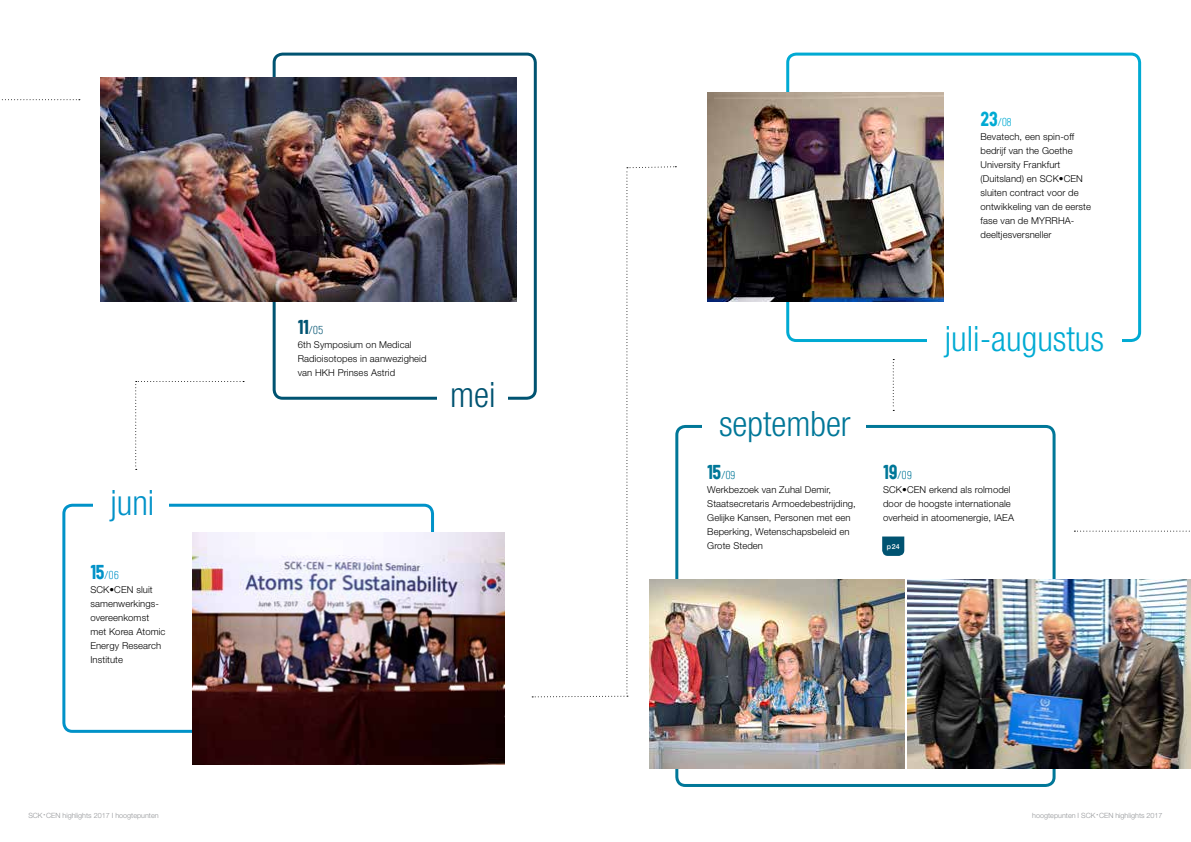
<style>
.page{position:relative;width:1191px;height:842px;background:#fff}
.page>*{position:absolute;margin:0;border:0;box-sizing:border-box;transform-origin:0 0}
.t1{font:300 condensed 35px "Helvetica Neue LT Std";color:#00aad3}
.t2{font:300 condensed 35px "Helvetica Neue LT Std";color:#007798}
.t3{font:300 condensed 35px "Helvetica Neue LT Std";color:#0092c8}
.t4{font:300 condensed 35px "Helvetica Neue LT Std";color:#005371}
.t5{font:200 12px "Sugo";color:#007798}
.t6{font:200 12px "Sugo";color:#005371}
.t7{font:200 12px "Sugo";color:#0092c8}
.t8{font:200 12px "Sugo";color:#00aad3}
.t9{font:300 9.5px/14px "Helvetica Neue LT Std";letter-spacing:.01em;color:#000}
.t10{font:300 7.2px "Helvetica Neue LT Std";color:#939598}
.t11{font:500 7px "Helvetica Neue LT Std";color:#fff}
.s1{font-weight:400;font-size:21px}
</style>
<div class="page">
<div style="left:273px;top:53px;width:264px;height:347px;border:3px solid #005371;border-radius:9px"></div>
<div style="left:438px;top:383px;width:70px;height:30px;background:#fff"></div>
<div style="left:62px;top:504px;width:372px;height:229px;border:3px solid #0092c8;border-radius:9px"></div>
<div style="left:94px;top:481px;width:75px;height:56px;background:#fff"></div>
<svg style="left:1px;top:99px;width:79px;height:1px"></svg>
<svg style="left:892px;top:359px;width:2px;height:52px"></svg>
<svg style="left:1074px;top:531px;width:116px;height:1px"></svg>
<img style="left:100px;top:77px;width:417px;height:225px">
<img style="left:193px;top:533px;width:312px;height:231px">
<div style="left:675px;top:425px;width:380px;height:362px;border:3px solid #007798;border-radius:9px"></div>
<div style="left:703px;top:407px;width:163px;height:44px;background:#fff"></div>
<div style="left:786px;top:53px;width:355px;height:289px;border:3px solid #00aad3;border-radius:9px"></div>
<div style="left:927px;top:320px;width:195px;height:43px;background:#fff"></div>
<img style="left:707px;top:92px;width:236px;height:210px">
<svg style="left:135px;top:381px;width:109px;height:89px"></svg>
<svg style="left:532px;top:166px;width:144px;height:532px"></svg>
<svg style="left:882px;top:536px;width:22px;height:20px"></svg>
<img style="left:649px;top:579px;width:255px;height:190px">
<img style="left:907px;top:579px;width:284px;height:190px">
<h1 class="t3" style="left:110px;top:483px;width:45px">juni</h1>
<p class="t7" style="left:90px;top:568px;width:30px"><span class="s1">15</span>/06</p>
<p class="t9" style="left:90px;top:582px;width:77px">SCK•CEN sluit samenwerkings&shy;overeenkomst met Korea Atomic<br>Energy Research<br>Institute</p>
<p class="t6" style="left:298px;top:324px;width:27px"><span class="s1">11</span>/05</p>
<p class="t9" style="left:298px;top:338px;width:130px">6th Symposium on Medical<br>Radioisotopes in aanwezigheid van HKH Prinses Astrid</p>
<h1 class="t4" style="left:450px;top:375px;width:47px">mei</h1>
<p class="t8" style="left:980px;top:115px;width:32px"><span class="s1">23</span>/08</p>
<p class="t9" style="left:980px;top:130px;width:112px">Bevatech, een spin-off bedrijf van the Goethe<br>University Frankfurt (Duitsland) en SCK•CEN sluiten contract voor de ontwikkeling van de eerste fase van de MYRRHA&shy;deeltjesversneller</p>
<h1 class="t2" style="left:719px;top:403px;width:133px">september</h1>
<p class="t5" style="left:707px;top:468px;width:29px"><span class="s1">15</span>/09</p>
<p class="t9" style="left:707px;top:482px;width:150px">Werkbezoek van Zuhal Demir,<br>Staatsecretaris Armoedebestrijding,<br>Gelijke Kansen, Personen met een<br>Beperking, Wetenschapsbeleid en<br>Grote Steden</p>
<h1 class="t1" style="left:944px;top:318px;width:161px">juli-augustus</h1>
<p class="t5" style="left:883px;top:468px;width:30px"><span class="s1">19</span>/09</p>
<p class="t9" style="left:883px;top:482px;width:132px">SCK•CEN erkend als rolmodel door de hoogste internationale overheid in atoomenergie, IAEA</p>
<p class="t11" style="left:886px;top:542px;width:15px">p24</p>
<p class="t10" style="left:28px;top:811px;width:132px">SCK <sup>•</sup> CEN highlights 2017 I hoogtepunten</p>
<p class="t10" style="left:1032px;top:811px;width:132px">hoogtepunten I SCK <sup>•</sup> CEN highlights 2017</p>
</div>
